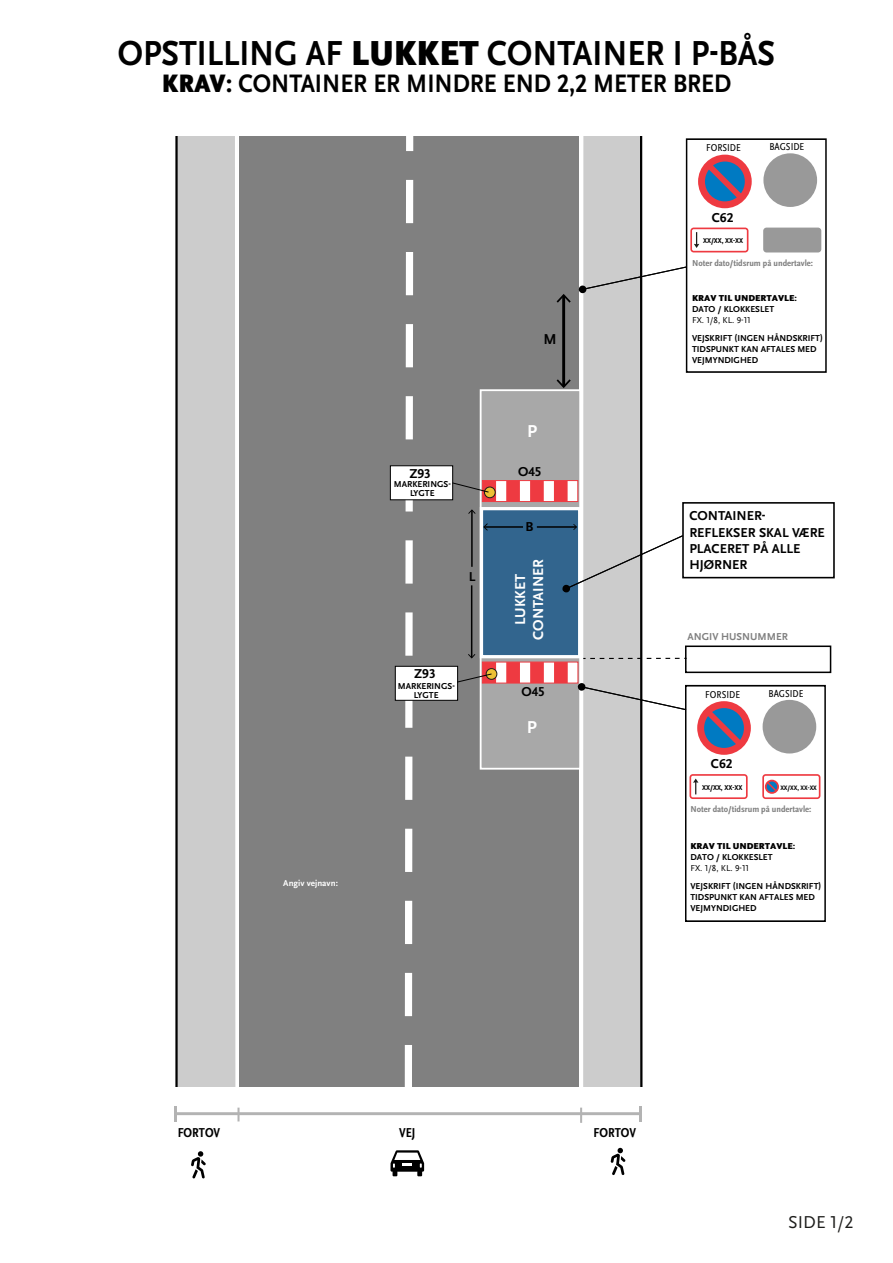
<style>
.page{position:relative;width:893px;height:1263px;background:#fff}
.page>*{position:absolute;margin:0;border:0;box-sizing:border-box;transform-origin:0 0}
.t1{font:700 36.3px "Scala Sans OT";color:#000;scale:.91 1}
.t2{font:700 26.4px "Scala Sans OT";color:#000;scale:.91 1}
.t3{font:18px "Scala Sans OT";color:#1d1d1b}
.t4{font:700 18px "Scala Sans OT";color:#fff}
.t5{font:700 15px/18px "Scala Sans OT";color:#fff;text-align:center}
.t6{font:700 15px "Scala Sans OT";color:#000}
.t7{font:700 13.5px/16.2px "Scala Sans OT";color:#000}
.t8{font:700 condensed 13.5px "Scala Sans OT";color:#000}
.t9{font:condensed 10.5px "Scala Sans OT";color:#000}
.t10{font:700 10.5px "Scala Sans OT";color:#808080}
.t11{font:700 9px/10.8px "Scala Sans OT";color:#000;text-align:center}
.t12{font:700 condensed 9px "Scala Sans OT";color:#808080;scale:1.11 1}
.t13{font:900 9px "Scala Sans OT";color:#000}
.t14{font:9px "Scala Sans OT";color:#000}
.t15{font:700 9px "Scala Sans OT";color:#fff}
.t16{font:700 condensed 7.35px "Scala Sans OT";color:#000;scale:1.11 1}
.t17{font:700 condensed 6.75px "Scala Sans OT";color:#000;scale:1.11 1}
.s1{font-weight:900}
</style>
<div class="page">
<div style="left:239px;top:112px;width:340px;height:982px;background:#808080"></div>
<div style="left:176px;top:124px;width:62px;height:991px;background:#ccc"></div>
<div style="left:580px;top:129px;width:61px;height:985px;background:#ccc"></div>
<div style="left:480px;top:389px;width:101px;height:380px;background:#a8a8a8;border:2px solid #fff"></div>
<hr style="left:175px;top:101px;width:3px;height:1011px;background:#000">
<hr style="left:640px;top:124px;width:2px;height:987px;background:#000">
<hr style="left:579px;top:128px;width:4px;height:984px;background:#fff">
<div style="left:107px;top:98px;width:592px;height:38px;background:#fff"></div>
<div style="left:108px;top:1088px;width:587px;height:29px;background:#fff"></div>
<svg style="left:610px;top:1148px;width:15px;height:27px"></svg>
<svg style="left:390px;top:1150px;width:34px;height:26px"></svg>
<svg style="left:191px;top:1151px;width:15px;height:27px"></svg>
<svg style="left:352px;top:136px;width:93px;height:952px"></svg>
<div style="left:480px;top:507px;width:101px;height:151px;background:#32658e;border:3px solid #fff"></div>
<hr style="left:562px;top:296px;width:3px;height:90px;background:#000">
<svg style="left:556px;top:294px;width:15px;height:9px"></svg>
<svg style="left:556px;top:379px;width:15px;height:9px"></svg>
<hr style="left:537px;top:526px;width:39px;height:2px;background:#000">
<hr style="left:484px;top:526px;width:39px;height:2px;background:#000">
<svg style="left:483px;top:523px;width:5px;height:8px"></svg>
<hr style="left:471px;top:585px;width:1px;height:72px;background:#000">
<hr style="left:471px;top:510px;width:2px;height:57px;background:#000">
<svg style="left:468px;top:509px;width:7px;height:5px"></svg>
<div style="left:686px;top:138px;width:141px;height:235px;background:#fff;border:2px solid #000"></div>
<div style="left:390px;top:465px;width:63px;height:35px;background:#fff;border:1px solid #000"></div>
<div style="left:395px;top:666px;width:63px;height:35px;background:#fff;border:1px solid #000"></div>
<div style="left:685px;top:685px;width:141px;height:237px;background:#fff;border:2px solid #000"></div>
<hr style="left:175px;top:1112px;width:466px;height:3px;background:#b3b3b3">
<svg style="left:174px;top:1106px;width:2px;height:15px"></svg>
<hr style="left:639px;top:1106px;width:3px;height:15px;background:#b3b3b3">
<svg style="left:233px;top:136px;width:25px;height:985px"></svg>
<svg style="left:580px;top:1107px;width:2px;height:16px"></svg>
<svg style="left:583px;top:658px;width:102px;height:1px"></svg>
<div style="left:685px;top:645px;width:146px;height:28px;border:2px solid #000"></div>
<div style="left:698px;top:155px;width:54px;height:53px;background:#ee3a41;border-radius:50%"></div>
<svg style="left:688px;top:162px;width:57px;height:40px"></svg>
<div style="left:690px;top:228px;width:58px;height:24px;background:#ee3a41;border-radius:3px"></div>
<div style="left:692px;top:229px;width:55px;height:22px;background:#fff;border-radius:2px"></div>
<svg style="left:694px;top:232px;width:5px;height:16px"></svg>
<div style="left:763px;top:153px;width:54px;height:54px;background:#999;border-radius:50%"></div>
<div style="left:763px;top:228px;width:58px;height:24px;background:#999;border-radius:3px"></div>
<div style="left:697px;top:701px;width:54px;height:54px;background:#ee3a41;border-radius:50%"></div>
<svg style="left:704px;top:708px;width:40px;height:40px"></svg>
<svg style="left:689px;top:774px;width:58px;height:25px"></svg>
<div style="left:691px;top:776px;width:55px;height:21px;background:#fff;border-radius:2px"></div>
<svg style="left:693px;top:778px;width:5px;height:16px"></svg>
<div style="left:762px;top:700px;width:54px;height:53px;background:#999;border-radius:50%"></div>
<svg style="left:762px;top:774px;width:58px;height:25px"></svg>
<div style="left:764px;top:776px;width:55px;height:21px;background:#fff;border-radius:2px"></div>
<div style="left:682px;top:502px;width:153px;height:76px;border:2px solid #000"></div>
<div style="left:482px;top:662px;width:96px;height:21px;background:#fff"></div>
<div style="left:482px;top:480px;width:96px;height:22px;background:#fff;border:1px solid #ee3a41"></div>
<svg style="left:765px;top:780px;width:14px;height:14px"></svg>
<svg style="left:767px;top:781px;width:10px;height:11px"></svg>
<svg style="left:578px;top:685px;width:109px;height:26px"></svg>
<svg style="left:577px;top:683px;width:9px;height:8px"></svg>
<svg style="left:582px;top:259px;width:105px;height:36px"></svg>
<svg style="left:578px;top:285px;width:9px;height:8px"></svg>
<svg style="left:456px;top:654px;width:112px;height:29px"></svg>
<svg style="left:451px;top:480px;width:116px;height:21px"></svg>
<svg style="left:562px;top:524px;width:122px;height:69px"></svg>
<h1 class="t1" style="left:118px;top:33px;width:724px">OPSTILLING AF <span class="s1">LUKKET</span> CONTAINER I P-BÅS</h1>
<h2 class="t2" style="left:162px;top:68px;width:627px"><span class="s1">KRAV:</span> CONTAINER ER MINDRE END 2,2 METER BRED</h2>
<p class="t9" style="left:706px;top:142px;width:36px">FORSIDE</p>
<p class="t9" style="left:769px;top:141px;width:36px">BAGSIDE</p>
<h3 class="t7" style="left:712px;top:209px;width:23px">C62</h3>
<h3 class="t7" style="left:409px;top:466px;width:23px">Z93</h3>
<p class="t11" style="left:394px;top:479px;width:58px;line-height:9px">MARKERINGS-<br>LYGTE</p>
<h3 class="t7" style="left:469px;top:568px;width:8px">L</h3>
<h3 class="t7" style="left:414px;top:666px;width:23px">Z93</h3>
<p class="t11" style="left:398px;top:681px;width:58px;line-height:9px">MARKERINGS-<br>LYGTE</p>
<h3 class="t6" style="left:543px;top:330px;width:15px">M</h3>
<h3 class="t4" style="left:527px;top:421px;width:12px">P</h3>
<h3 class="t7" style="left:518px;top:464px;width:25px">O45</h3>
<h3 class="t7" style="left:525px;top:518px;width:9px">B</h3>
<h3 class="t5" style="left:511px;top:639px;width:82px;rotate:-90deg">LUKKET<br>CONTAINER</h3>
<h3 class="t7" style="left:521px;top:683px;width:25px">O45</h3>
<h3 class="t4" style="left:527px;top:717px;width:12px">P</h3>
<p class="t15" style="left:283px;top:877px;width:56px">Angiv vejnavn:</p>
<p class="t16" style="left:703px;top:237px;width:38px">XX/XX, XX-XX</p>
<p class="t12" style="left:692px;top:258px;width:110px">Noter dato/tidsrum på undertavle:</p>
<p class="t13" style="left:692px;top:293px;width:106px">KRAV TIL UNDERTAVLE:</p>
<p class="t11" style="left:692px;top:304px;width:84px">DATO / KLOKKESLET</p>
<p class="t14" style="left:692px;top:315px;width:60px">FX. 1/8, KL. 9-11</p>
<p class="t11" style="left:692px;top:333px;width:132px;text-align:left">VEJSKRIFT (INGEN HÅNDSKRIFT)<br>TIDSPUNKT KAN AFTALES MED<br>VEJMYNDIGHED</p>
<h3 class="t7" style="left:689px;top:508px;width:137px">CONTAINER-<br>REFLEKSER SKAL VÆRE<br>PLACERET PÅ ALLE<br>HJØRNER</h3>
<p class="t10" style="left:688px;top:631px;width:102px">ANGIV HUSNUMMER</p>
<p class="t9" style="left:705px;top:689px;width:36px">FORSIDE</p>
<p class="t9" style="left:768px;top:687px;width:36px">BAGSIDE</p>
<h3 class="t7" style="left:711px;top:756px;width:23px">C62</h3>
<p class="t16" style="left:702px;top:783px;width:38px">XX/XX, XX-XX</p>
<p class="t17" style="left:780px;top:784px;width:34px">XX/XX, XX-XX</p>
<p class="t12" style="left:690px;top:804px;width:110px">Noter dato/tidsrum på undertavle:</p>
<p class="t13" style="left:690px;top:841px;width:106px">KRAV TIL UNDERTAVLE:</p>
<p class="t11" style="left:690px;top:851px;width:84px">DATO / KLOKKESLET</p>
<p class="t14" style="left:690px;top:863px;width:60px">FX. 1/8, KL. 9-11</p>
<p class="t11" style="left:690px;top:881px;width:132px;text-align:left">VEJSKRIFT (INGEN HÅNDSKRIFT)<br>TIDSPUNKT KAN AFTALES MED<br>VEJMYNDIGHED</p>
<h3 class="t8" style="left:178px;top:1125px;width:44px">FORTOV</h3>
<h3 class="t8" style="left:399px;top:1125px;width:18px">VEJ</h3>
<h3 class="t8" style="left:594px;top:1125px;width:44px">FORTOV</h3>
<h3 class="t3" style="left:788px;top:1213px;width:67px">SIDE 1/2</h3>
</div>
